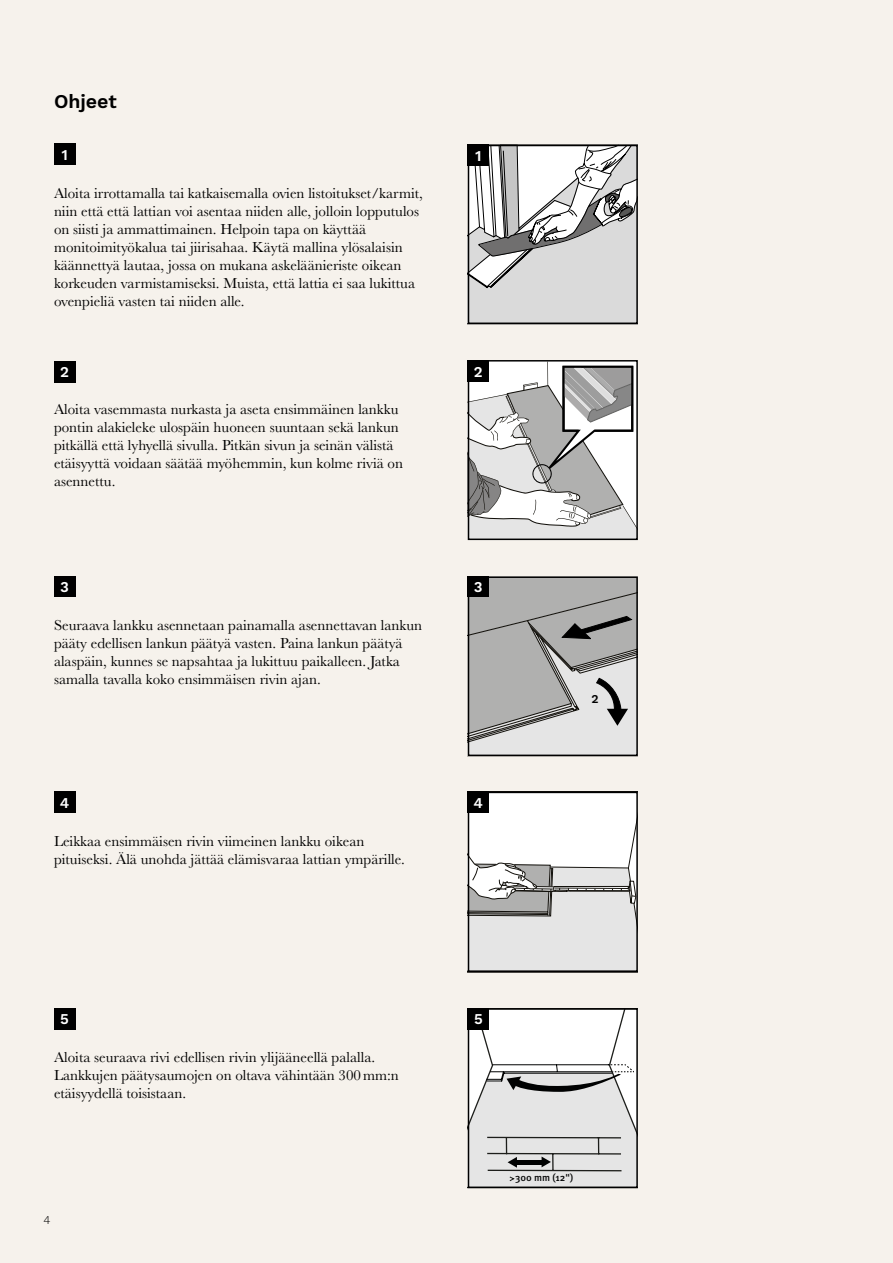
<style>
.page{position:relative;width:893px;height:1263px;background:#f6f2ec}
.page>*{position:absolute;margin:0;border:0;box-sizing:border-box;transform-origin:0 0}
.t1{font:600 19.5px "Work Sans";color:#000}
.t2{font:15px/18px "Baskerville";color:#000}
.t3{font:600 15px "Work Sans";color:#fff}
.t4{font:300 12px "Work Sans";color:#000}
.t5{font:600 12px "Work Sans";color:#000}
.t6{font:500 9.9px "Meta Pro";color:#010202}
</style>
<div class="page">
<div style="left:54px;top:144px;width:21px;height:21px;background:#000"></div>
<div style="left:54px;top:361px;width:21px;height:21px;background:#000"></div>
<div style="left:54px;top:792px;width:21px;height:21px;background:#000"></div>
<div style="left:54px;top:1008px;width:21px;height:21px;background:#000"></div>
<div style="left:54px;top:576px;width:21px;height:20px;background:#000"></div>
<svg style="left:471px;top:1011px;width:164px;height:174px;background:#dedede"></svg>
<div style="left:468px;top:1008px;width:170px;height:180px;border:2px solid #000"></div>
<svg style="left:471px;top:148px;width:164px;height:173px;background:#cecece"></svg>
<div style="left:468px;top:145px;width:170px;height:179px;border:2px solid #000"></div>
<div style="left:468px;top:145px;width:21px;height:21px;background:#000"></div>
<svg style="left:471px;top:363px;width:164px;height:174px;background:#cacaca"></svg>
<div style="left:468px;top:360px;width:170px;height:180px;border:2px solid #000"></div>
<div style="left:468px;top:360px;width:21px;height:22px;background:#000"></div>
<svg style="left:471px;top:795px;width:164px;height:174px;background:#e2e2e2"></svg>
<div style="left:468px;top:792px;width:170px;height:180px;border:2px solid #000"></div>
<div style="left:468px;top:792px;width:21px;height:21px;background:#000"></div>
<div style="left:468px;top:1008px;width:21px;height:21px;background:#000"></div>
<svg style="left:468px;top:576px;width:170px;height:181px;background:#ababaa"></svg>
<h1 class="t1" style="left:54px;top:90px;width:64px">Ohjeet</h1>
<p class="t3" style="left:61px;top:146px;width:8px">1</p>
<p class="t2" style="left:54px;top:184px;width:370px">Aloita irrottamalla tai katkaisemalla ovien listoitukset/karmit, niin että että lattian voi asentaa niiden alle, jolloin lopputulos on siisti ja ammattimainen. Helpoin tapa on käyttää monitoimityökalua tai jiirisahaa. Käytä mallina ylösalaisin käännettyä lautaa, jossa on mukana askeläänieriste oikean korkeuden varmistamiseksi. Muista, että lattia ei saa lukittua ovenpieliä vasten tai niiden alle.</p>
<p class="t3" style="left:60px;top:363px;width:10px">2</p>
<p class="t2" style="left:54px;top:400px;width:351px">Aloita vasemmasta nurkasta ja aseta ensimmäinen lankku pontin alakieleke ulospäin huoneen suuntaan sekä lankun pitkällä että lyhyellä sivulla. Pitkän sivun ja seinän välistä etäisyyttä voidaan säätää myöhemmin, kun kolme riviä on asennettu.</p>
<p class="t3" style="left:60px;top:578px;width:10px">3</p>
<p class="t2" style="left:54px;top:616px;width:370px">Seuraava lankku asennetaan painamalla asennettavan lankun pääty edellisen lankun päätyä vasten. Paina lankun päätyä alaspäin, kunnes se napsahtaa ja lukittuu paikalleen. Jatka samalla tavalla koko ensimmäisen rivin ajan.</p>
<p class="t3" style="left:60px;top:794px;width:11px">4</p>
<p class="t2" style="left:54px;top:832px;width:352px">Leikkaa ensimmäisen rivin viimeinen lankku oikean pituiseksi. Älä unohda jättää elämisvaraa lattian ympärille.</p>
<p class="t3" style="left:475px;top:147px;width:8px">1</p>
<p class="t3" style="left:474px;top:363px;width:10px">2</p>
<p class="t3" style="left:474px;top:578px;width:10px">3</p>
<p class="t3" style="left:474px;top:794px;width:11px">4</p>
<p class="t5" style="left:591px;top:692px;width:9px">2</p>
<p class="t3" style="left:60px;top:1010px;width:10px">5</p>
<p class="t2" style="left:54px;top:1048px;width:346px">Aloita seuraava rivi edellisen rivin ylijääneellä palalla.<br>Lankkujen päätysaumojen on oltava vähintään 300mm:n etäisyydellä toisistaan.</p>
<p class="t4" style="left:43px;top:1213px;width:8px">4</p>
<p class="t3" style="left:474px;top:1010px;width:10px">5</p>
<p class="t6" style="left:515px;top:1170px;width:60px">300 mm (12")</p>
</div>
